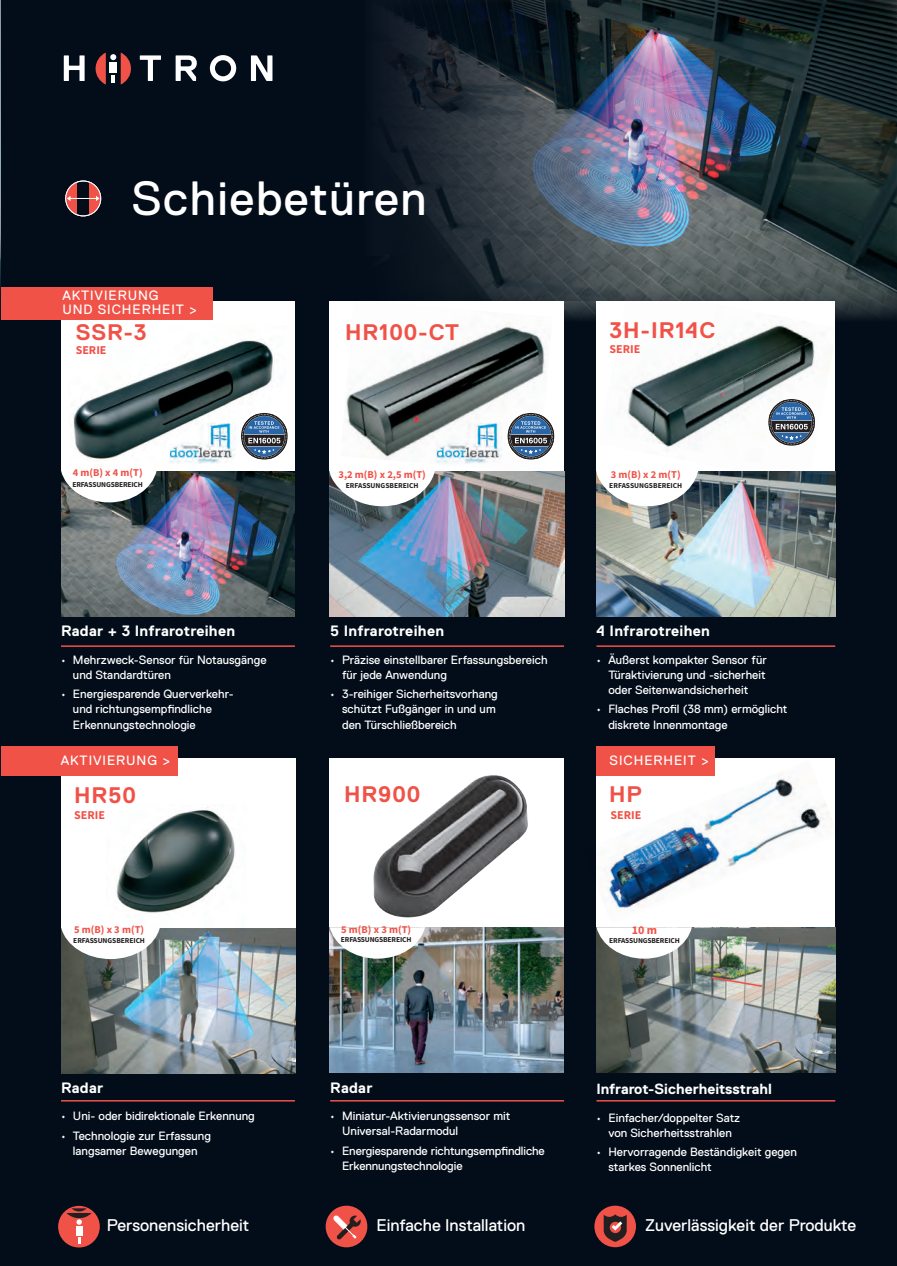
<style>
.page{position:relative;width:897px;height:1266px;background:#fff}
.page>*{position:absolute;margin:0;border:0;box-sizing:border-box;transform-origin:0 0}
.t1{font:48px "Replica LL";letter-spacing:.03em;color:#fff}
.t2{font:700 22.5px "Replica LL";letter-spacing:.04em;color:#f05248}
.t3{font:16.95px "Replica LL";color:#fff}
.t4{font:700 15px "Replica LL";letter-spacing:.02em;color:#fff}
.t5{font:700 14.7px "Replica LL";color:#fff}
.t6{font:13.5px/13.5px "Replica LL";letter-spacing:.07em;color:#fff}
.t7{font:12px/15px "Replica LL";color:#fff}
.t8{font:700 12px "Source Sans Pro";color:#f05248}
.t9{font:700 10.5px "Source Sans Pro";color:#f05248}
.t10{font:700 7.5px "Source Sans Pro";letter-spacing:-.02em;color:#231f20}
.t11{font:700 7.5px "Source Sans Pro";color:#231f20}
</style>
<div class="page">
<div style="left:0;top:255px;width:15px;height:1010px;background:#030d1a"></div>
<img style="left:0;top:0;width:2px;height:209px">
<svg style="left:0;top:209px;width:2px;height:111px"></svg>
<div style="left:2px;top:256px;width:894px;height:1009px;background:#030d1a"></div>
<img style="left:563px;top:0;width:333px;height:321px">
<svg style="left:2px;top:0;width:646px;height:301px;fill:#030d1a"></svg>
<svg style="left:64px;top:55px;width:21px;height:26px"></svg>
<svg style="left:140px;top:55px;width:21px;height:26px"></svg>
<svg style="left:175px;top:55px;width:22px;height:26px"></svg>
<svg style="left:251px;top:55px;width:21px;height:26px"></svg>
<svg style="left:210px;top:55px;width:26px;height:26px"></svg>
<svg style="left:96px;top:53px;width:35px;height:32px"></svg>
<svg style="left:65px;top:180px;width:36px;height:36px"></svg>
<div style="left:58px;top:1205px;width:42px;height:42px;background:#f05248;border-radius:50%"></div>
<svg style="left:78px;top:1237px;width:2px;height:6px"></svg>
<div style="left:76px;top:1226px;width:6px;height:9px;background:#fff"></div>
<svg style="left:66px;top:1208px;width:26px;height:16px"></svg>
<div style="left:325px;top:1205px;width:42px;height:42px;background:#f05248;border-radius:50%"></div>
<svg style="left:333px;top:1215px;width:28px;height:24px"></svg>
<div style="left:594px;top:1205px;width:41px;height:42px;background:#f05248;border-radius:50%"></div>
<svg style="left:603px;top:1214px;width:23px;height:27px"></svg>
<div style="left:329px;top:758px;width:234px;height:170px;background:#fff"></div>
<div style="left:596px;top:758px;width:238px;height:170px;background:#fff"></div>
<div style="left:61px;top:758px;width:234px;height:169px;background:#fff"></div>
<div style="left:61px;top:301px;width:234px;height:170px;background:#fff"></div>
<div style="left:329px;top:301px;width:234px;height:170px;background:#fff"></div>
<img style="left:596px;top:760px;width:239px;height:164px">
<img style="left:73px;top:339px;width:205px;height:125px">
<img style="left:340px;top:300px;width:212px;height:164px">
<img style="left:597px;top:287px;width:240px;height:197px">
<img style="left:169px;top:422px;width:66px;height:41px">
<hr style="left:61px;top:645px;width:234px;height:2px;background:#f05248">
<hr style="left:330px;top:645px;width:234px;height:2px;background:#f05248">
<hr style="left:596px;top:645px;width:238px;height:2px;background:#f05248">
<hr style="left:61px;top:1100px;width:234px;height:1px;background:#f05248">
<hr style="left:330px;top:1100px;width:234px;height:1px;background:#f05248">
<hr style="left:596px;top:1100px;width:238px;height:1px;background:#f05248">
<svg style="left:241px;top:413px;width:46px;height:46px"></svg>
<svg style="left:768px;top:399px;width:46px;height:46px"></svg>
<img style="left:436px;top:422px;width:66px;height:41px">
<svg style="left:507px;top:413px;width:47px;height:46px"></svg>
<img style="left:61px;top:471px;width:234px;height:145px">
<img style="left:329px;top:471px;width:235px;height:145px">
<img style="left:596px;top:471px;width:238px;height:145px">
<img style="left:596px;top:927px;width:238px;height:145px">
<svg style="left:61px;top:471px;width:95px;height:31px"></svg>
<svg style="left:596px;top:463px;width:102px;height:43px"></svg>
<svg style="left:329px;top:463px;width:106px;height:43px"></svg>
<svg style="left:596px;top:927px;width:95px;height:31px"></svg>
<div style="left:2px;top:287px;width:210px;height:33px;background:#f05248"></div>
<div style="left:596px;top:746px;width:118px;height:29px;background:#f05248"></div>
<div style="left:2px;top:746px;width:176px;height:29px;background:#f05248"></div>
<svg style="left:709px;top:975px;width:54px;height:12px"></svg>
<img style="left:116px;top:807px;width:130px;height:121px">
<img style="left:373px;top:775px;width:155px;height:143px">
<img style="left:329px;top:927px;width:234px;height:145px">
<svg style="left:329px;top:927px;width:96px;height:31px"></svg>
<img style="left:61px;top:928px;width:234px;height:145px">
<svg style="left:61px;top:927px;width:99px;height:32px"></svg>
<h1 class="t1" style="left:131px;top:171px;width:296px">Schiebetüren</h1>
<p class="t6" style="left:62px;top:289px;width:136px">AKTIVIERUNG<br>UND SICHERHEIT &gt;</p>
<h2 class="t2" style="left:76px;top:320px;width:72px">SSR-3</h2>
<p class="t8" style="left:76px;top:343px;width:32px">SERIE</p>
<p class="t9" style="left:73px;top:466px;width:71px">4 m(B) x 4 m(T)</p>
<p class="t10" style="left:72px;top:479px;width:72px">ERFASSUNGSBEREICH</p>
<p class="t4" style="left:61px;top:623px;width:176px">Radar + 3 Infrarotreihen</p>
<p class="t7" style="left:73px;top:652px;width:195px;text-indent:-12px">• Mehrzweck-Sensor für Notausgänge und Standardtüren</p>
<p class="t7" style="left:73px;top:687px;width:162px;text-indent:-12px">• Energiesparende Querverkehr&shy;und richtungsempfindliche<br>Erkennungstechnologie</p>
<h2 class="t2" style="left:345px;top:320px;width:115px">HR100-CT</h2>
<h2 class="t2" style="left:609px;top:318px;width:107px">3H-IR14C</h2>
<p class="t8" style="left:609px;top:341px;width:32px">SERIE</p>
<p class="t9" style="left:338px;top:468px;width:89px">3,2 m(B) x 2,5 m(T)</p>
<p class="t11" style="left:345px;top:481px;width:74px">ERFASSUNGSBEREICH</p>
<p class="t9" style="left:610px;top:467px;width:71px">3 m(B) x 2 m(T)</p>
<p class="t11" style="left:609px;top:481px;width:74px">ERFASSUNGSBEREICH</p>
<p class="t4" style="left:330px;top:623px;width:115px">5 Infrarotreihen</p>
<p class="t7" style="left:342px;top:652px;width:207px;text-indent:-12px">• Präzise einstellbarer Erfassungsbereich für jede Anwendung</p>
<p class="t7" style="left:342px;top:687px;width:157px;text-indent:-12px">• 3-reihiger Sicherheitsvorhang schützt Fußgänger in und um den Türschließbereich</p>
<p class="t4" style="left:596px;top:623px;width:115px">4 Infrarotreihen</p>
<p class="t7" style="left:608px;top:652px;width:160px;text-align:justify;text-indent:-12px">• Äußerst kompakter Sensor für Türaktivierung und -sicherheit oder Seitenwandsicherheit</p>
<p class="t7" style="left:608px;top:702px;width:180px;text-indent:-12px">• Flaches Profil (38 mm) ermöglicht diskrete Innenmontage</p>
<p class="t6" style="left:61px;top:754px;width:111px">AKTIVIERUNG &gt;</p>
<p class="t6" style="left:609px;top:753px;width:101px">SICHERHEIT &gt;</p>
<h2 class="t2" style="left:344px;top:781px;width:78px">HR900</h2>
<h2 class="t2" style="left:609px;top:781px;width:34px">HP</h2>
<h2 class="t2" style="left:74px;top:782px;width:63px">HR50</h2>
<p class="t8" style="left:74px;top:807px;width:32px">SERIE</p>
<p class="t8" style="left:610px;top:807px;width:32px">SERIE</p>
<p class="t9" style="left:74px;top:922px;width:71px">5 m(B) x 3 m(T)</p>
<p class="t10" style="left:73px;top:935px;width:73px">ERFASSUNGSBEREICH</p>
<p class="t4" style="left:61px;top:1079px;width:44px">Radar</p>
<p class="t7" style="left:61px;top:1108px;width:195px">• Uni- oder bidirektionale Erkennung</p>
<p class="t7" style="left:61px;top:1127px;width:151px;text-align:center">• Technologie zur Erfassung langsamer Bewegungen</p>
<p class="t9" style="left:341px;top:922px;width:71px">5 m(B) x 3 m(T)</p>
<p class="t10" style="left:341px;top:934px;width:72px">ERFASSUNGSBEREICH</p>
<p class="t8" style="left:631px;top:921px;width:27px">10 m</p>
<p class="t10" style="left:609px;top:935px;width:72px">ERFASSUNGSBEREICH</p>
<p class="t4" style="left:330px;top:1079px;width:44px">Radar</p>
<p class="t7" style="left:342px;top:1108px;width:169px;text-indent:-12px">• Miniatur-Aktivierungssensor mit<br>Universal-Radarmodul</p>
<p class="t7" style="left:342px;top:1142px;width:204px;text-indent:-12px">• Energiesparende richtungsempfindliche<br>Erkennungstechnologie</p>
<p class="t5" style="left:596px;top:1080px;width:177px">Infrarot-Sicherheitsstrahl</p>
<p class="t7" style="left:596px;top:1110px;width:145px;text-align:center">• Einfacher/doppelter Satz von Sicherheitsstrahlen</p>
<p class="t7" style="left:608px;top:1144px;width:190px;text-indent:-12px">• Hervorragende Beständigkeit gegen starkes Sonnenlicht</p>
<h3 class="t3" style="left:107px;top:1215px;width:144px">Personensicherheit</h3>
<h3 class="t3" style="left:376px;top:1215px;width:150px">Einfache Installation</h3>
<h3 class="t3" style="left:645px;top:1215px;width:212px">Zuverlässigkeit der Produkte</h3>
</div>
